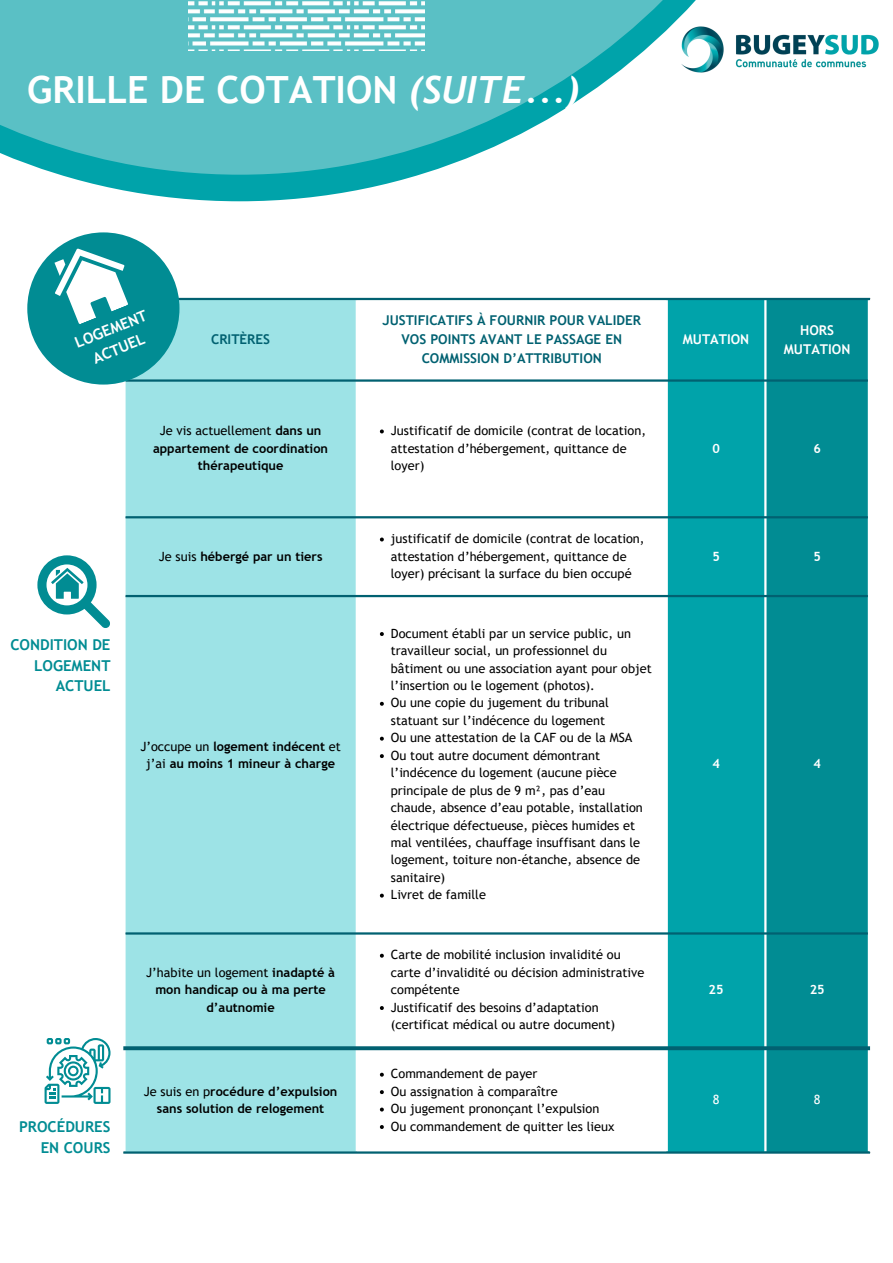
<style>
.page{position:relative;width:893px;height:1263px;background:#fff}
.page>*{position:absolute;margin:0;border:0;box-sizing:border-box;transform-origin:0 0}
.t1{font:700 37.5px "Trebuchet MS";color:#fff}
.t2{font:700 15px/20.9px "Trebuchet MS";color:#018c93;text-align:right}
.t3{font:700 15px/20.9px "Trebuchet MS";color:#fff;text-align:center}
.t4{font:700 13.5px/18.6px "Trebuchet MS";color:#016171;text-align:center}
.t5{font:700 13.5px/18.6px "Trebuchet MS";color:#fff;text-align:center}
.t6{font:12.75px/17.4px "Trebuchet MS";color:#000}
.t7{font:700 12.75px/17.4px "Trebuchet MS";color:#000;text-align:center}
.t8{font:700 12.75px "Trebuchet MS";color:#fff}
.t9{font:12.75px "Trebuchet MS";color:#fff}
.s1{font-family:"Trebuchet";font-style:italic}
.s2{font-weight:700}
.s3{font-weight:400}
</style>
<div class="page">
<svg style="left:61px;top:175px;width:358px;height:26px;fill:#00a3aa"></svg>
<svg style="left:0;top:0;width:696px;height:175px;fill:#5ac0c5"></svg>
<img style="left:667px;top:10px;width:212px;height:80px">
<div style="left:126px;top:300px;width:230px;height:851px;background:#9de3e6"></div>
<svg style="left:358px;top:300px;width:307px;height:828px"></svg>
<div style="left:668px;top:300px;width:96px;height:851px;background:#00a3aa"></div>
<div style="left:766px;top:300px;width:102px;height:851px;background:#018c93"></div>
<svg style="left:380px;top:429px;width:4px;height:4px"></svg>
<svg style="left:380px;top:537px;width:4px;height:4px"></svg>
<svg style="left:380px;top:632px;width:4px;height:4px"></svg>
<svg style="left:380px;top:702px;width:4px;height:4px"></svg>
<svg style="left:380px;top:737px;width:4px;height:4px"></svg>
<svg style="left:380px;top:754px;width:4px;height:4px"></svg>
<svg style="left:380px;top:894px;width:4px;height:3px"></svg>
<svg style="left:380px;top:954px;width:4px;height:4px"></svg>
<svg style="left:380px;top:1006px;width:4px;height:4px"></svg>
<svg style="left:380px;top:1073px;width:4px;height:4px"></svg>
<svg style="left:380px;top:1090px;width:4px;height:4px"></svg>
<svg style="left:380px;top:1107px;width:4px;height:4px"></svg>
<svg style="left:380px;top:1125px;width:4px;height:4px"></svg>
<hr style="left:123px;top:298px;width:747px;height:2px;background:#016171">
<hr style="left:126px;top:379px;width:742px;height:3px;background:#016171">
<hr style="left:126px;top:516px;width:742px;height:2px;background:#016171">
<hr style="left:126px;top:595px;width:742px;height:2px;background:#016171">
<hr style="left:126px;top:932px;width:742px;height:2px;background:#016171">
<hr style="left:123px;top:1151px;width:747px;height:3px;background:#016171">
<svg style="left:123px;top:1046px;width:747px;height:4px;background:#0c6978"></svg>
<div style="left:27px;top:232px;width:152px;height:153px;background:#018c93;border-radius:50%"></div>
<svg style="left:42px;top:234px;width:86px;height:90px"></svg>
<svg style="left:37px;top:555px;width:73px;height:73px"></svg>
<svg style="left:45px;top:1038px;width:65px;height:66px"></svg>
<img style="left:189px;top:0;width:235px;height:50px">
<p class="t1" style="left:27px;top:67px;width:554px">GRILLE DE COTATION <span class="s1">(SUITE...)</span></p>
<p class="t3" style="left:72px;top:334px;width:78px;rotate:-22deg">LOGEMENT<br>ACTUEL</p>
<h1 class="t4" style="left:211px;top:330px;width:60px">CRITÈRES</h1>
<p class="t6" style="left:160px;top:422px;width:163px">Je vis actuellement <span class="s2">dans un</span></p>
<p class="t7" style="left:153px;top:439px;width:176px">appartement de coordination</p>
<p class="t7" style="left:198px;top:457px;width:87px">thérapeutique</p>
<p class="t2" style="left:10px;top:634px;width:102px">CONDITION DE<br>LOGEMENT<br>ACTUEL</p>
<p class="t7" style="left:159px;top:547px;width:165px"><span class="s3">Je suis</span> hébergé par un tiers</p>
<p class="t7" style="left:140px;top:737px;width:202px"><span class="s3">J’occupe un</span> logement indécent <span class="s3">et j’ai</span> au moins 1 mineur à charge</p>
<p class="t2" style="left:19px;top:1116px;width:93px">PROCÉDURES<br>EN COURS</p>
<p class="t7" style="left:146px;top:963px;width:190px"><span class="s3">J’habite un logement</span> inadapté à mon handicap ou à ma perte d’autnomie</p>
<p class="t7" style="left:144px;top:1082px;width:195px"><span class="s3">Je suis en p</span>rocédure d’expulsion sans solution de relogement</p>
<p class="t4" style="left:382px;top:311px;width:260px">JUSTIFICATIFS À FOURNIR POUR VALIDER<br>VOS POINTS AVANT LE PASSAGE EN<br>COMMISSION D’ATTRIBUTION</p>
<p class="t6" style="left:391px;top:422px;width:257px">Justificatif de domicile (contrat de location, attestation d’hébergement, quittance de loyer)</p>
<p class="t6" style="left:391px;top:530px;width:255px">justificatif de domicile (contrat de location, attestation d’hébergement, quittance de loyer) précisant la surface du bien occupé</p>
<p class="t6" style="left:391px;top:624px;width:262px">Document établi par un service public, un travailleur social, un professionnel du bâtiment ou une association ayant pour objet l’insertion ou le logement (photos).</p>
<p class="t6" style="left:391px;top:694px;width:220px">Ou une copie du jugement du tribunal statuant sur l’indécence du logement</p>
<p class="t6" style="left:391px;top:729px;width:243px">Ou une attestation de la CAF ou de la MSA</p>
<p class="t6" style="left:391px;top:746px;width:253px">Ou tout autre document démontrant l’indécence du logement (aucune pièce principale de plus de 9 m², pas d’eau chaude, absence d’eau potable, installation électrique défectueuse, pièces humides et mal ventilées, chauffage insuffisant dans le logement, toiture non-étanche, absence de sanitaire)</p>
<p class="t6" style="left:391px;top:886px;width:97px">Livret de famille</p>
<p class="t6" style="left:391px;top:946px;width:255px">Carte de mobilité inclusion invalidité ou carte d’invalidité ou décision administrative compétente</p>
<p class="t6" style="left:391px;top:998px;width:226px">Justificatif des besoins d’adaptation (certificat médical ou autre document)</p>
<p class="t6" style="left:391px;top:1065px;width:148px">Commandement de payer</p>
<p class="t6" style="left:391px;top:1082px;width:168px">Ou assignation à comparaître</p>
<p class="t6" style="left:391px;top:1100px;width:210px">Ou jugement prononçant l’expulsion</p>
<p class="t6" style="left:391px;top:1117px;width:225px">Ou commandement de quitter les lieux</p>
<p class="t5" style="left:683px;top:330px;width:68px">MUTATION</p>
<p class="t5" style="left:784px;top:321px;width:68px">HORS<br>MUTATION</p>
<p class="t8" style="left:712px;top:441px;width:9px">0</p>
<p class="t8" style="left:813px;top:441px;width:9px">6</p>
<p class="t8" style="left:712px;top:549px;width:9px">5</p>
<p class="t8" style="left:813px;top:549px;width:9px">5</p>
<p class="t8" style="left:712px;top:756px;width:9px">4</p>
<p class="t8" style="left:813px;top:756px;width:9px">4</p>
<p class="t8" style="left:708px;top:982px;width:16px">25</p>
<p class="t8" style="left:809px;top:982px;width:16px">25</p>
<p class="t9" style="left:712px;top:1092px;width:8px">8</p>
<p class="t9" style="left:814px;top:1092px;width:8px">8</p>
</div>
